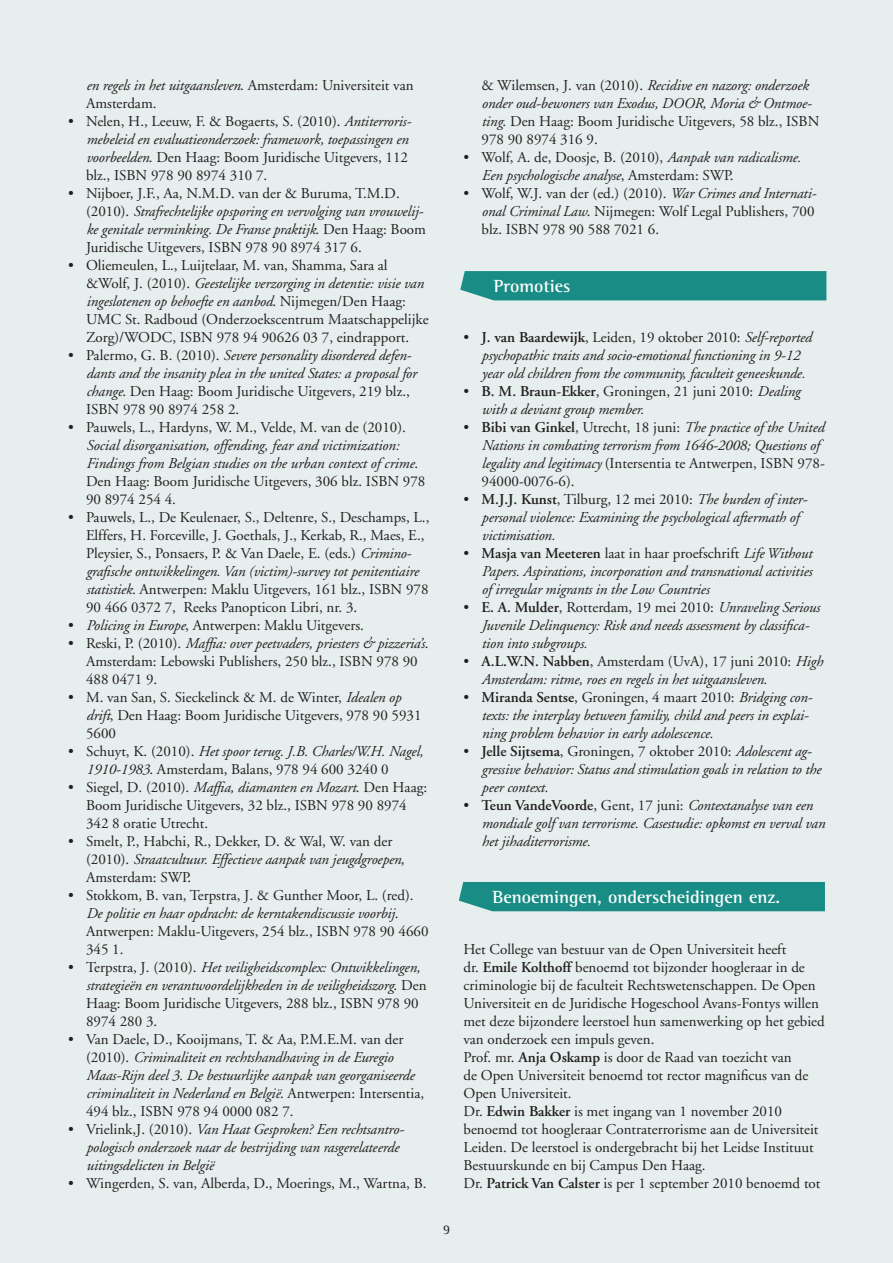
<style>
.page{position:relative;width:893px;height:1263px;background:#e7eeee}
.page>*{position:absolute;margin:0;border:0;box-sizing:border-box;transform-origin:0 0}
.t1{font:700 18px "Rotis Semi Serif";color:#fff}
.t2{font:15px/18px "Adobe Garamond";color:#231f20}
.t3{font:italic 15px/18px "Adobe Garamond";letter-spacing:-.01em;color:#231f20}
.t4{font:13.5px "Rotis Semi Serif";color:#231f20}
.s1{font-style:italic}
.s2{font-style:normal}
.s3{font-weight:600;font-style:normal}
.s4{font-weight:600}
</style>
<div class="page">
<div style="left:460px;top:271px;width:366px;height:29px;background:#198d85"></div>
<div style="left:459px;top:882px;width:366px;height:29px;background:#198d85"></div>
<p class="t2" style="left:86px;top:77px;width:329px"><span class="s1">en regels in het uitgaansleven</span>. Amsterdam: Universiteit van<br>Amsterdam.</p>
<p class="t2" style="left:86px;top:113px;width:327px;text-indent:-18px">• Nelen, H., Leeuw, F. &amp; Bogaerts, S. (2010). <span class="s1">Antiterroris&shy;mebeleid en evaluatieonderzoek: framework, toepassingen en voorbeelden</span>. Den Haag: Boom Juridische Uitgevers, 112 blz., ISBN 978 90 8974 310 7.</p>
<p class="t2" style="left:86px;top:185px;width:342px;text-indent:-18px">• Nijboer, J.F., Aa, N.M.D. van der &amp; Buruma, T.M.D. (2010). <span class="s1">Strafrechtelijke opsporing en vervolging van vrouwelij&shy;ke genitale verminking. De Franse praktijk</span>. Den Haag: Boom Juridische Uitgevers, ISBN 978 90 8974 317 6.</p>
<p class="t2" style="left:86px;top:257px;width:344px;text-indent:-18px">• Oliemeulen, L., Luijtelaar, M. van, Shamma, Sara al &amp;Wolf, J. (2010). <span class="s1">Geestelijke verzorging in detentie: visie van ingeslotenen op behoefte en aanbod</span>. Nijmegen/Den Haag:<br>UMC St. Radboud (Onderzoekscentrum Maatschappelijke Zorg)/WODC, ISBN 978 94 90626 03 7, eindrapport.</p>
<p class="t3" style="left:86px;top:347px;width:332px;text-indent:-18px"><span class="s2">• Palermo, G. B. (2010).</span> Severe personality disordered defen&shy;dants and the insanity plea in the united States: a proposal for change<span class="s2">. Den Haag: Boom Juridische Uitgevers, 219 blz., ISBN 978 90 8974 258 2.</span></p>
<p class="t2" style="left:68px;top:419px;width:339px">• Pauwels, L., Hardyns, W. M., Velde, M. van de (2010).</p>
<p class="t3" style="left:86px;top:437px;width:341px">Social disorganisation, offending, fear and victimization:<br>Findings from Belgian studies on the urban context of crime<span class="s2">.<br>Den Haag: Boom Juridische Uitgevers, 306 blz. ISBN 978<br>90 8974 254 4.</span></p>
<p class="t2" style="left:86px;top:509px;width:345px;text-indent:-18px">• Pauwels, L., De Keulenaer, S., Deltenre, S., Deschamps, L., Elffers, H. Forceville, J. Goethals, J., Kerkab, R., Maes, E., Pleysier, S., Ponsaers, P. &amp; Van Daele, E. (eds.) <span class="s1">Crimino&shy;grafische ontwikkelingen. Van (victim)-survey tot penitentiaire statistiek</span>. Antwerpen: Maklu Uitgevers, 161 blz., ISBN 978<br>90 466 0372 7, Reeks Panopticon Libri, nr. 3.</p>
<p class="t2" style="left:68px;top:617px;width:297px">• <span class="s1">Policing in Europe</span>, Antwerpen: Maklu Uitgevers.</p>
<p class="t2" style="left:86px;top:635px;width:344px;text-indent:-18px">• Reski, P. (2010). <span class="s1">Maffia: over peetvaders, priesters &amp; pizzeria’s</span>.<br>Amsterdam: Lebowski Publishers, 250 blz., ISBN 978 90<br>488 0471 9.</p>
<p class="t2" style="left:86px;top:689px;width:337px;text-indent:-18px">• M. van San, S. Sieckelinck &amp; M. de Winter, <span class="s1">Idealen op drift</span>, Den Haag: Boom Juridische Uitgevers, 978 90 5931<br>5600</p>
<p class="t2" style="left:86px;top:743px;width:339px;text-indent:-18px">• Schuyt, K. (2010). <span class="s1">Het spoor terug. J.B. Charles/W.H. Nagel,<br>1910-1983</span>. Amsterdam, Balans, 978 94 600 3240 0</p>
<p class="t2" style="left:86px;top:779px;width:343px;text-indent:-18px">• Siegel, D. (2010). <span class="s1">Maffia, diamanten en Mozart</span>. Den Haag:<br>Boom Juridische Uitgevers, 32 blz., ISBN 978 90 8974<br>342 8 oratie Utrecht.</p>
<p class="t2" style="left:86px;top:833px;width:320px;text-indent:-18px">• Smelt, P., Habchi, R., Dekker, D. &amp; Wal, W. van der (2010). <span class="s1">Straatcultuur. Effectieve aanpak van jeugdgroepen</span>,<br>Amsterdam: SWP.</p>
<p class="t2" style="left:86px;top:887px;width:344px;text-indent:-18px">• Stokkom, B. van, Terpstra, J. &amp; Gunther Moor, L. (red).<br><span class="s1">De politie en haar opdracht: de kerntakendiscussie voorbij</span>.<br>Antwerpen: Maklu-Uitgevers, 254 blz., ISBN 978 90 4660<br>345 1.</p>
<p class="t3" style="left:86px;top:959px;width:342px;text-indent:-18px"><span class="s2">• Terpstra, J. (2010).</span> Het veiligheidscomplex: Ontwikkelingen, strategieën en verantwoordelijkheden in de veiligheidszorg<span class="s2">. Den Haag: Boom Juridische Uitgevers, 288 blz., ISBN 978 90<br>8974 280 3.</span></p>
<p class="t3" style="left:86px;top:1031px;width:340px;text-indent:-18px"><span class="s2">• Van Daele, D., Kooijmans, T. &amp; Aa, P.M.E.M. van der (2010).</span> Criminaliteit en rechtshandhaving in de Euregio Maas-Rijn deel 3. De bestuurlijke aanpak van georganiseerde criminaliteit in Nederland en België<span class="s2">. Antwerpen: Intersentia, 494 blz., ISBN 978 94 0000 082 7.</span></p>
<p class="t3" style="left:86px;top:1121px;width:320px;text-indent:-18px"><span class="s2">• Vrielink,J. (2010).</span> Van Haat Gesproken? Een rechtsantro&shy;pologisch onderzoek naar de bestrijding van rasgerelateerde uitingsdelicten in België</p>
<p class="t2" style="left:68px;top:1175px;width:360px">• Wingerden, S. van, Alberda, D., Moerings, M., Wartna, B.</p>
<p class="t2" style="left:481px;top:77px;width:339px">&amp; Wilemsen, J. van (2010). <span class="s1">Recidive en nazorg: onderzoek onder oud-bewoners van Exodus, DOOR, Moria &amp; Ontmoe&shy;ting</span>. Den Haag: Boom Juridische Uitgevers, 58 blz., ISBN 978 90 8974 316 9.</p>
<p class="t3" style="left:481px;top:149px;width:321px;text-indent:-18px"><span class="s2">• Wolf, A. de, Doosje, B. (2010),</span> Aanpak van radicalisme.<br>Een psychologische analyse<span class="s2">, Amsterdam: SWP.</span></p>
<p class="t2" style="left:481px;top:185px;width:336px;text-indent:-18px">• Wolf, W.J. van der (ed.) (2010). <span class="s1">War Crimes and Internati&shy;onal Criminal Law</span>. Nijmegen: Wolf Legal Publishers, 700 blz. ISBN 978 90 588 7021 6.</p>
<p class="t1" style="left:494px;top:276px;width:78px">Promoties</p>
<p class="t3" style="left:481px;top:329px;width:332px;text-indent:-18px"><span class="s2">•</span> <span class="s3">J. van Baardewijk</span><span class="s2">, Leiden, 19 oktober 2010:</span> Self-reported psychopathic traits and socio-emotional functioning in 9-12 year old children from the community, faculteit geneeskunde.</p>
<p class="t3" style="left:481px;top:383px;width:320px;text-indent:-18px"><span class="s2">•</span> <span class="s3">B. M. Braun-Ekker</span><span class="s2">, Groningen, 21 juni 2010:</span> Dealing with a deviant group member.</p>
<p class="t3" style="left:481px;top:419px;width:345px;text-indent:-18px"><span class="s2">•</span> <span class="s3">Bibi van Ginkel</span><span class="s2">, Utrecht, 18 juni:</span> The practice of the United Nations in combating terrorism from 1646-2008; Questions of legality and legitimacy <span class="s2">(Intersentia te Antwerpen, ISBN 978- 94000-0076-6).</span></p>
<p class="t3" style="left:481px;top:491px;width:328px;text-indent:-18px"><span class="s2">•</span> <span class="s3">M.J.J. Kunst</span><span class="s2">, Tilburg, 12 mei 2010:</span> The burden of inter&shy;personal violence: Examining the psychological aftermath of victimisation.</p>
<p class="t3" style="left:481px;top:545px;width:332px;text-align:justify;text-indent:-18px"><span class="s2">•</span> <span class="s3">Masja van Meeteren</span> <span class="s2">laat in haar proefschrift</span> Life Without Papers. Aspirations, incorporation and transnational activities of irregular migrants in the Low Countries</p>
<p class="t3" style="left:481px;top:599px;width:340px;text-indent:-18px"><span class="s2">•</span> <span class="s3">E. A. Mulder</span><span class="s2">, Rotterdam, 19 mei 2010:</span> Unraveling Serious<br>Juvenile Delinquency: Risk and needs assessment by classifica&shy;tion into subgroups.</p>
<p class="t3" style="left:481px;top:653px;width:343px;text-indent:-18px"><span class="s2">•</span> <span class="s3">A.L.W.N. Nabben</span><span class="s2">, Amsterdam (UvA), 17 juni 2010:</span> High<br>Amsterdam: ritme, roes en regels in het uitgaansleven.</p>
<p class="t3" style="left:481px;top:689px;width:333px;text-indent:-18px"><span class="s2">•</span> <span class="s3">Miranda Sentse</span><span class="s2">, Groningen, 4 maart 2010:</span> Bridging con&shy;texts: the interplay between familiy, child and peers in explai&shy;ning problem behavior in early adolescence.</p>
<p class="t3" style="left:481px;top:743px;width:341px;text-indent:-18px"><span class="s2">•</span> <span class="s3">Jelle Sijtsema</span><span class="s2">, Groningen, 7 oktober 2010:</span> Adolescent ag&shy;gressive behavior: Status and stimulation goals in relation to the peer context.</p>
<p class="t3" style="left:481px;top:797px;width:345px;text-indent:-18px"><span class="s2">•</span> <span class="s3">Teun VandeVoorde</span><span class="s2">, Gent, 17 juni:</span> Contextanalyse van een mondiale golf van terrorisme. Casestudie: opkomst en verval van het jihaditerrorisme.</p>
<p class="t1" style="left:492px;top:886px;width:289px">Benoemingen, onderscheidingen enz.</p>
<p class="t4" style="left:443px;top:1222px;width:9px">9</p>
<p class="t2" style="left:463px;top:941px;width:363px">Het College van bestuur van de Open Universiteit heeft<br>dr. <span class="s4">Emile Kolthoff</span> benoemd tot bijzonder hoogleraar in de criminologie bij de faculteit Rechtswetenschappen. De Open Universiteit en de Juridische Hogeschool Avans-Fontys willen met deze bijzondere leerstoel hun samenwerking op het gebied van onderzoek een impuls geven.<br>Prof. mr. <span class="s4">Anja Oskamp</span> is door de Raad van toezicht van<br>de Open Universiteit benoemd tot rector magnificus van de Open Universiteit.<br>Dr. <span class="s4">Edwin Bakker</span> is met ingang van 1 november 2010 benoemd tot hoogleraar Contraterrorisme aan de Universiteit Leiden. De leerstoel is ondergebracht bij het Leidse Instituut Bestuurskunde en bij Campus Den Haag.<br>Dr. <span class="s4">Patrick Van Calster</span> is per 1 september 2010 benoemd tot</p>
</div>
